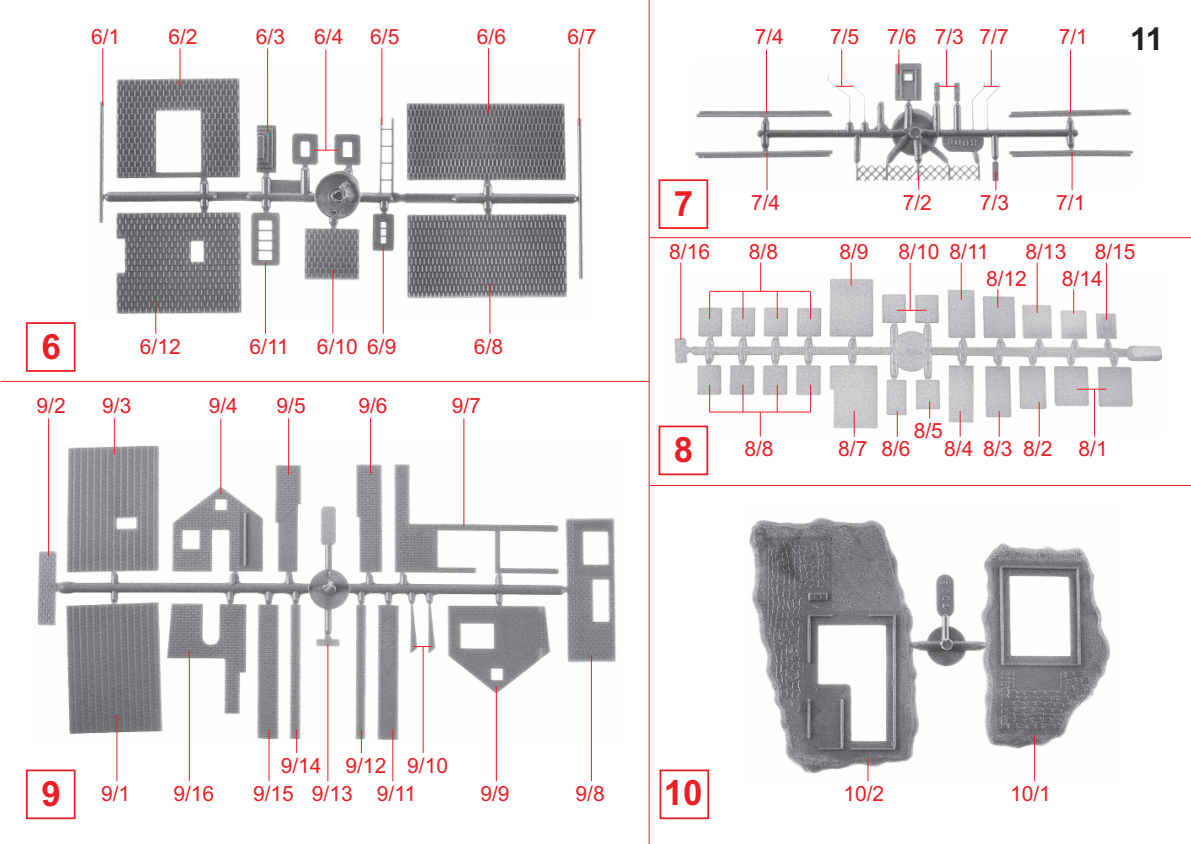
<style>
.page{position:relative;width:1191px;height:844px;background:#fff}
.page>*{position:absolute;margin:0;border:0;box-sizing:border-box;transform-origin:0 0}
.t1{font:700 35px "Arial";color:#ee1d23}
.t2{font:700 31.5px "Arial";color:#231f20}
.t3{font:21px "Arial";color:#ee1d23}
</style>
<div class="page">
<hr style="left:648px;top:0;width:1px;height:843px;background:#ee1d23">
<hr style="left:1px;top:381px;width:648px;height:1px;background:#ee1d23">
<hr style="left:650px;top:237px;width:541px;height:1px;background:#ee1d23">
<hr style="left:650px;top:485px;width:541px;height:1px;background:#ee1d23">
<img style="left:674px;top:275px;width:488px;height:158px">
<img style="left:37px;top:441px;width:579px;height:301px">
<img style="left:749px;top:517px;width:362px;height:260px">
<hr style="left:48px;top:418px;width:1px;height:138px;background:#ee1d23">
<hr style="left:114px;top:418px;width:1px;height:36px;background:#ee1d23">
<hr style="left:220px;top:418px;width:1px;height:76px;background:#ee1d23">
<hr style="left:288px;top:418px;width:1px;height:57px;background:#ee1d23">
<hr style="left:370px;top:418px;width:1px;height:57px;background:#ee1d23">
<hr style="left:463px;top:418px;width:1px;height:108px;background:#ee1d23">
<hr style="left:327px;top:644px;width:1px;height:137px;background:#ee1d23">
<hr style="left:116px;top:714px;width:1px;height:67px;background:#ee1d23">
<hr style="left:189px;top:650px;width:1px;height:131px;background:#ee1d23">
<hr style="left:268px;top:729px;width:1px;height:52px;background:#ee1d23">
<hr style="left:392px;top:729px;width:1px;height:52px;background:#ee1d23">
<hr style="left:496px;top:686px;width:1px;height:95px;background:#ee1d23">
<hr style="left:591px;top:655px;width:1px;height:126px;background:#ee1d23">
<svg style="left:296px;top:729px;width:1px;height:23px"></svg>
<svg style="left:361px;top:729px;width:1px;height:23px"></svg>
<hr style="left:423px;top:645px;width:1px;height:107px;background:#ee1d23">
<svg style="left:867px;top:757px;width:1px;height:24px"></svg>
<hr style="left:1034px;top:734px;width:1px;height:47px;background:#ee1d23">
<div style="left:26px;top:769px;width:50px;height:50px;border:2px solid #ee1d23"></div>
<div style="left:659px;top:769px;width:50px;height:50px;border:2px solid #ee1d23"></div>
<img style="left:99px;top:71px;width:485px;height:248px">
<img style="left:695px;top:61px;width:439px;height:124px">
<hr style="left:155px;top:296px;width:1px;height:38px;background:#ee1d23">
<hr style="left:265px;top:262px;width:1px;height:72px;background:#ee1d23">
<hr style="left:332px;top:269px;width:1px;height:65px;background:#ee1d23">
<hr style="left:383px;top:245px;width:1px;height:89px;background:#ee1d23">
<hr style="left:489px;top:283px;width:1px;height:51px;background:#ee1d23">
<hr style="left:766px;top:152px;width:1px;height:38px;background:#ee1d23">
<svg style="left:918px;top:171px;width:1px;height:19px"></svg>
<svg style="left:995px;top:171px;width:1px;height:19px"></svg>
<hr style="left:1071px;top:152px;width:1px;height:38px;background:#ee1d23">
<div style="left:26px;top:322px;width:50px;height:50px;border:2px solid #ee1d23"></div>
<div style="left:660px;top:427px;width:46px;height:46px;background:#fff"></div>
<div style="left:658px;top:425px;width:50px;height:50px;border:2px solid #ee1d23"></div>
<div style="left:660px;top:181px;width:46px;height:46px;background:#fff"></div>
<div style="left:658px;top:179px;width:50px;height:50px;border:2px solid #ee1d23"></div>
<hr style="left:102px;top:48px;width:1px;height:58px;background:#ee1d23">
<hr style="left:180px;top:48px;width:1px;height:38px;background:#ee1d23">
<hr style="left:267px;top:48px;width:1px;height:85px;background:#ee1d23">
<hr style="left:325px;top:50px;width:1px;height:100px;background:#ee1d23">
<svg style="left:314px;top:150px;width:24px;height:1px"></svg>
<hr style="left:990px;top:50px;width:1px;height:36px;background:#ee1d23">
<svg style="left:983px;top:86px;width:16px;height:1px"></svg>
<hr style="left:841px;top:50px;width:1px;height:36px;background:#ee1d23">
<svg style="left:898px;top:50px;width:1px;height:24px"></svg>
<hr style="left:766px;top:50px;width:1px;height:63px;background:#ee1d23">
<hr style="left:1070px;top:50px;width:1px;height:63px;background:#ee1d23">
<svg style="left:835px;top:86px;width:18px;height:1px"></svg>
<hr style="left:709px;top:291px;width:101px;height:1px;background:#ee1d23">
<hr style="left:709px;top:411px;width:101px;height:1px;background:#ee1d23">
<svg style="left:413px;top:646px;width:19px;height:1px"></svg>
<hr style="left:1076px;top:388px;width:30px;height:1px;background:#ee1d23">
<svg style="left:897px;top:310px;width:29px;height:1px"></svg>
<svg style="left:709px;top:291px;width:1px;height:28px"></svg>
<svg style="left:742px;top:291px;width:1px;height:28px"></svg>
<svg style="left:777px;top:291px;width:1px;height:28px"></svg>
<svg style="left:810px;top:291px;width:1px;height:28px"></svg>
<svg style="left:709px;top:384px;width:1px;height:28px"></svg>
<svg style="left:742px;top:384px;width:1px;height:28px"></svg>
<svg style="left:777px;top:384px;width:1px;height:28px"></svg>
<svg style="left:810px;top:384px;width:1px;height:28px"></svg>
<hr style="left:946px;top:50px;width:1px;height:36px;background:#ee1d23">
<svg style="left:938px;top:86px;width:19px;height:1px"></svg>
<hr style="left:381px;top:48px;width:1px;height:77px;background:#ee1d23">
<hr style="left:488px;top:48px;width:1px;height:65px;background:#ee1d23">
<hr style="left:579px;top:48px;width:1px;height:78px;background:#ee1d23">
<svg style="left:853px;top:411px;width:1px;height:25px"></svg>
<svg style="left:760px;top:412px;width:1px;height:24px"></svg>
<svg style="left:897px;top:411px;width:1px;height:25px"></svg>
<svg style="left:959px;top:411px;width:1px;height:25px"></svg>
<svg style="left:998px;top:411px;width:1px;height:25px"></svg>
<hr style="left:1038px;top:402px;width:1px;height:34px;background:#ee1d23">
<hr style="left:1094px;top:389px;width:1px;height:47px;background:#ee1d23">
<svg style="left:929px;top:401px;width:1px;height:17px"></svg>
<hr style="left:680px;top:262px;width:1px;height:77px;background:#ee1d23">
<svg style="left:760px;top:262px;width:1px;height:29px"></svg>
<svg style="left:850px;top:262px;width:1px;height:23px"></svg>
<hr style="left:909px;top:262px;width:1px;height:48px;background:#ee1d23">
<hr style="left:960px;top:262px;width:1px;height:37px;background:#ee1d23">
<hr style="left:1036px;top:262px;width:1px;height:51px;background:#ee1d23">
<hr style="left:1106px;top:262px;width:1px;height:58px;background:#ee1d23">
<svg style="left:997px;top:289px;width:1px;height:19px"></svg>
<svg style="left:1073px;top:289px;width:1px;height:24px"></svg>
<p class="t3" style="left:91px;top:25px;width:31px">6/1</p>
<p class="t3" style="left:168px;top:25px;width:31px">6/2</p>
<p class="t3" style="left:256px;top:25px;width:31px">6/3</p>
<p class="t3" style="left:314px;top:25px;width:31px">6/4</p>
<p class="t3" style="left:370px;top:25px;width:31px">6/5</p>
<p class="t3" style="left:477px;top:25px;width:31px">6/6</p>
<p class="t3" style="left:567px;top:25px;width:31px">6/7</p>
<p class="t3" style="left:755px;top:25px;width:31px">7/4</p>
<p class="t3" style="left:830px;top:25px;width:31px">7/5</p>
<p class="t3" style="left:887px;top:25px;width:123px">7/6 7/3 7/7</p>
<p class="t3" style="left:1058px;top:25px;width:31px">7/1</p>
<h2 class="t2" style="left:1130px;top:20px;width:35px">11</h2>
<h1 class="t1" style="left:674px;top:183px;width:21px">7</h1>
<p class="t3" style="left:751px;top:190px;width:31px">7/4</p>
<p class="t3" style="left:902px;top:190px;width:31px">7/2</p>
<p class="t3" style="left:980px;top:190px;width:31px">7/3</p>
<p class="t3" style="left:1056px;top:190px;width:31px">7/1</p>
<h1 class="t1" style="left:41px;top:326px;width:21px">6</h1>
<p class="t3" style="left:36px;top:394px;width:31px">9/2</p>
<p class="t3" style="left:140px;top:334px;width:42px">6/12</p>
<p class="t3" style="left:249px;top:334px;width:41px">6/11</p>
<p class="t3" style="left:317px;top:334px;width:81px">6/10 6/9</p>
<p class="t3" style="left:474px;top:334px;width:31px">6/8</p>
<p class="t3" style="left:102px;top:394px;width:31px">9/3</p>
<p class="t3" style="left:209px;top:394px;width:31px">9/4</p>
<p class="t3" style="left:276px;top:394px;width:31px">9/5</p>
<p class="t3" style="left:358px;top:394px;width:31px">9/6</p>
<p class="t3" style="left:452px;top:394px;width:31px">9/7</p>
<p class="t3" style="left:281px;top:753px;width:169px">9/14 9/12 9/10</p>
<p class="t3" style="left:669px;top:239px;width:42px">8/16</p>
<p class="t3" style="left:749px;top:239px;width:31px">8/8</p>
<p class="t3" style="left:839px;top:239px;width:31px">8/9</p>
<p class="t3" style="left:898px;top:239px;width:92px">8/10 8/11</p>
<p class="t3" style="left:1025px;top:239px;width:42px">8/13</p>
<p class="t3" style="left:1094px;top:239px;width:42px">8/15</p>
<p class="t3" style="left:986px;top:266px;width:42px">8/12</p>
<p class="t3" style="left:1062px;top:266px;width:42px">8/14</p>
<h1 class="t1" style="left:674px;top:429px;width:21px">8</h1>
<p class="t3" style="left:913px;top:418px;width:31px">8/5</p>
<p class="t3" style="left:744px;top:437px;width:31px">8/8</p>
<p class="t3" style="left:838px;top:437px;width:74px">8/7 8/6</p>
<p class="t3" style="left:944px;top:437px;width:165px">8/4 8/3 8/2 8/1</p>
<h1 class="t1" style="left:41px;top:773px;width:21px">9</h1>
<h1 class="t1" style="left:664px;top:772px;width:40px">10</h1>
<p class="t3" style="left:843px;top:781px;width:42px">10/2</p>
<p class="t3" style="left:1010px;top:781px;width:42px">10/1</p>
<p class="t3" style="left:101px;top:781px;width:31px">9/1</p>
<p class="t3" style="left:173px;top:781px;width:42px">9/16</p>
<p class="t3" style="left:253px;top:781px;width:42px">9/15</p>
<p class="t3" style="left:377px;top:781px;width:41px">9/11</p>
<p class="t3" style="left:480px;top:781px;width:31px">9/9</p>
<p class="t3" style="left:575px;top:781px;width:31px">9/8</p>
<p class="t3" style="left:312px;top:781px;width:42px">9/13</p>
</div>
